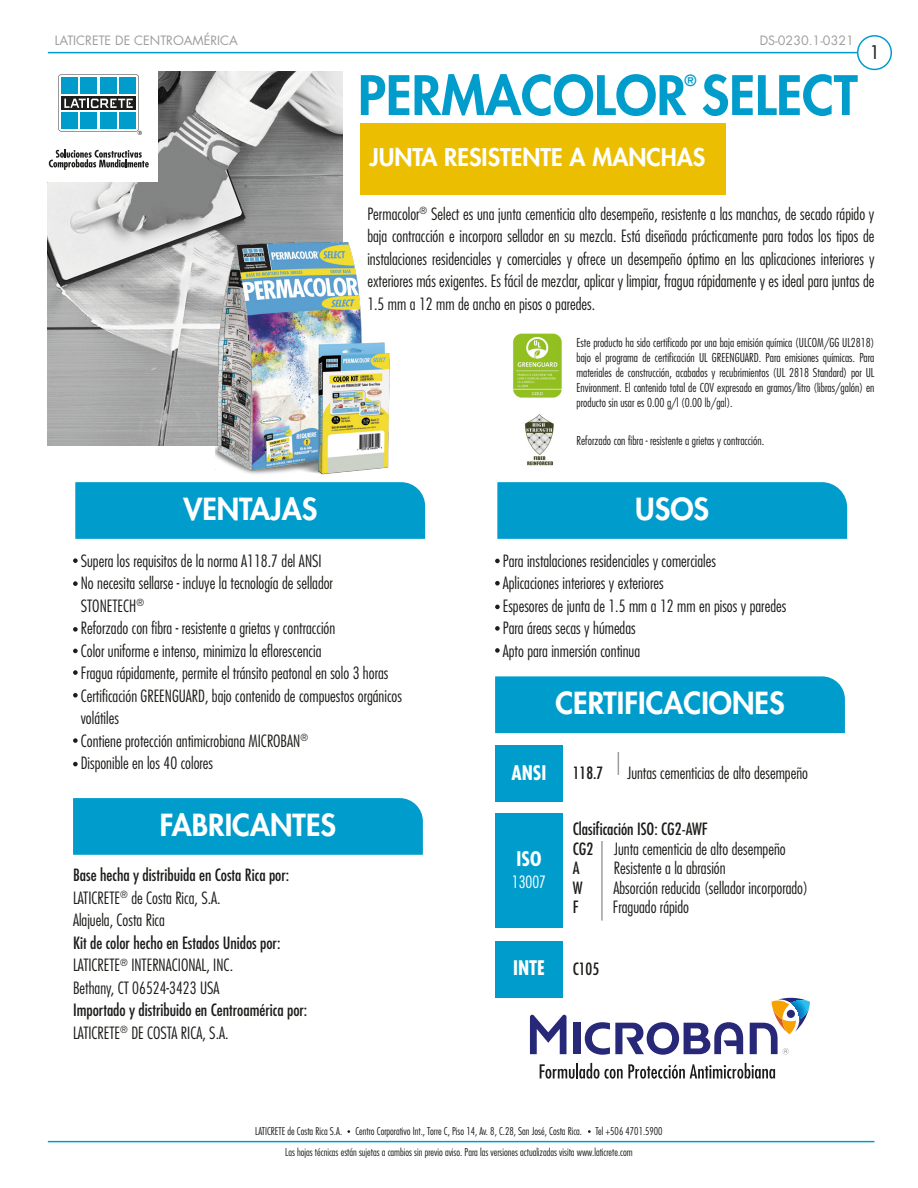
<style>
.page{position:relative;width:918px;height:1188px;background:#fff}
.page>*{position:absolute;margin:0;border:0;box-sizing:border-box;transform-origin:0 0}
.t1{font:800 52.8px "Futura";color:#009dcc}
.t2{font:800 29.7px "Futura";color:#fff}
.t3{font:800 23.7px "Futura";color:#fff}
.t4{font:700 condensed 19.5px "Futura";color:#fff}
.t5{font:18.15px "Futura";color:#1d1d1b}
.t6{font:300 condensed 16.5px/22.5px "Futura";color:#1d1d1b}
.t7{font:condensed 16.5px/22.5px "Futura";color:#1d1d1b}
.t8{font:300 condensed 16.5px "Futura";color:#fff}
.t9{font:800 15px "Futura";color:#009dcc}
.t10{font:12.6px "Futura";color:#9d9d9c}
.t11{font:300 condensed 12px/15px "Futura";color:#1d1d1b;text-align:justify}
.t12{font:300 condensed 10.5px "Futura";color:#1d1d1b}
.s1{font-weight:400}
.s2{font-weight:300}
</style>
<div class="page">
<hr style="left:48px;top:52px;width:810px;height:1px;background:#009dcc">
<hr style="left:48px;top:1141px;width:826px;height:1px;background:#009dcc">
<div style="left:857px;top:35px;width:35px;height:35px;border:2px solid #009dcc;border-radius:50%"></div>
<img style="left:48px;top:72px;width:294px;height:373px">
<div style="left:75px;top:482px;width:350px;height:57px;background:#009dcc"></div>
<div style="left:497px;top:482px;width:350px;height:57px;background:#009dcc"></div>
<div style="left:495px;top:746px;width:68px;height:56px;background:#009dcc"></div>
<div style="left:73px;top:798px;width:350px;height:57px;background:#009dcc"></div>
<div style="left:495px;top:676px;width:350px;height:57px;background:#009dcc"></div>
<svg style="left:73px;top:558px;width:5px;height:5px"></svg>
<svg style="left:73px;top:581px;width:5px;height:5px"></svg>
<svg style="left:73px;top:649px;width:5px;height:4px"></svg>
<svg style="left:73px;top:627px;width:5px;height:5px"></svg>
<svg style="left:73px;top:670px;width:5px;height:5px"></svg>
<svg style="left:73px;top:693px;width:5px;height:5px"></svg>
<svg style="left:73px;top:738px;width:5px;height:5px"></svg>
<svg style="left:73px;top:762px;width:5px;height:4px"></svg>
<svg style="left:495px;top:559px;width:5px;height:4px"></svg>
<svg style="left:495px;top:605px;width:5px;height:4px"></svg>
<svg style="left:495px;top:626px;width:5px;height:5px"></svg>
<svg style="left:495px;top:648px;width:5px;height:5px"></svg>
<svg style="left:495px;top:581px;width:5px;height:5px"></svg>
<img style="left:513px;top:333px;width:49px;height:65px">
<div style="left:495px;top:813px;width:68px;height:115px;background:#009dcc"></div>
<hr style="left:601px;top:841px;width:2px;height:80px;background:#9d9d9c">
<svg style="left:618px;top:752px;width:1px;height:23px"></svg>
<div style="left:495px;top:941px;width:68px;height:56px;background:#009dcc"></div>
<div style="left:48px;top:72px;width:110px;height:110px;background:#fff"></div>
<svg style="left:58px;top:74px;width:84px;height:61px"></svg>
<svg style="left:49px;top:149px;width:100px;height:21px"></svg>
<div style="left:360px;top:123px;width:366px;height:72px;background:#ebbe02"></div>
<div style="left:573px;top:1023px;width:7px;height:31px;background:#282878"></div>
<svg style="left:530px;top:1015px;width:37px;height:39px"></svg>
<svg style="left:585px;top:1022px;width:158px;height:33px"></svg>
<svg style="left:750px;top:998px;width:60px;height:56px"></svg>
<svg style="left:540px;top:1063px;width:235px;height:16px"></svg>
<img style="left:214px;top:237px;width:176px;height:238px">
<img style="left:524px;top:414px;width:30px;height:52px">
<p class="t10" style="left:55px;top:33px;width:185px">LATICRETE DE CENTROAMÉRICA</p>
<p class="t10" style="left:760px;top:33px;width:96px">DS-0230.1-0321</p>
<h1 class="t1" style="left:358px;top:62px;width:501px">PERMACOLOR SELECT</h1>
<p class="t9" style="left:684px;top:71px;width:14px">®</p>
<h3 class="t3" style="left:370px;top:142px;width:337px">JUNTA RESISTENTE A MANCHAS</h3>
<p class="t5" style="left:869px;top:41px;width:13px">1</p>
<p class="t6" style="left:367px;top:203px;width:509px;text-align:justify">Permacolor<sup>®</sup> Select es una junta cementicia alto desempeño, resistente a las manchas, de secado rápido y baja contracción e incorpora sellador en su mezcla. Está diseñada prácticamente para todos los tipos de instalaciones residenciales y comerciales y ofrece un desempeño óptimo en las aplicaciones interiores y exteriores más exigentes. Es fácil de mezclar, aplicar y limpiar, fragua rápidamente y es ideal para juntas de 1.5 mm a 12 mm de ancho en pisos o paredes.</p>
<p class="t11" style="left:577px;top:335px;width:299px">Este producto ha sido certificado por una baja emisión química (ULCOM/GG UL2818) bajo el programa de certificación UL GREENGUARD. Para emisiones químicas. Para materiales de construcción, acabados y recubrimientos (UL 2818 Standard) por UL Environment. El contenido total de COV expresado en gramos/litro (libras/galón) en producto sin usar es 0.00 g/l (0.00 lb/gal).</p>
<p class="t11" style="left:577px;top:433px;width:189px">Reforzado con fibra - resistente a grietas y contracción.</p>
<h2 class="t2" style="left:183px;top:490px;width:136px">VENTAJAS</h2>
<h2 class="t2" style="left:635px;top:490px;width:75px">USOS</h2>
<p class="t6" style="left:81px;top:549px;width:323px">Supera los requisitos de la norma A118.7 del ANSI<br>No necesita sellarse - incluye la tecnología de sellador<br>STONETECH<sup>®<br></sup>Reforzado con fibra - resistente a grietas y contracción<br>Color uniforme e intenso, minimiza la eflorescencia<br>Fragua rápidamente, permite el tránsito peatonal en solo 3 horas Certificación GREENGUARD, bajo contenido de compuestos orgánicos volátiles<br>Contiene protección antimicrobiana MICROBAN<sup>®<br></sup>Disponible en los 40 colores</p>
<h2 class="t2" style="left:160px;top:806px;width:178px">FABRICANTES</h2>
<p class="t6" style="left:73px;top:864px;width:218px"><span class="s1">Base hecha y distribuida en Costa Rica por:<br></span>LATICRETE<sup>®</sup> de Costa Rica, S.A.<br>Alajuela, Costa Rica</p>
<p class="t6" style="left:73px;top:932px;width:209px"><span class="s1">Kit de color hecho en Estados Unidos por:<br></span>LATICRETE<sup>®</sup> INTERNACIONAL, INC.<br>Bethany, CT 06524-3423 USA</p>
<p class="t7" style="left:73px;top:999px;width:236px">Importado y distribuido en Centroamérica por:<br><span class="s2">LATICRETE</span><sup>®</sup> <span class="s2">DE COSTA RICA, S.A.</span></p>
<p class="t6" style="left:503px;top:549px;width:285px">Para instalaciones residenciales y comerciales<br>Aplicaciones interiores y exteriores<br>Espesores de junta de 1.5 mm a 12 mm en pisos y paredes Para áreas secas y húmedas<br>Apto para inmersión continua</p>
<h2 class="t2" style="left:555px;top:684px;width:231px">CERTIFICACIONES</h2>
<p class="t4" style="left:511px;top:761px;width:37px">ANSI</p>
<p class="t4" style="left:517px;top:847px;width:26px">ISO</p>
<p class="t8" style="left:512px;top:872px;width:36px">13007</p>
<p class="t7" style="left:573px;top:762px;width:32px">118.7</p>
<p class="t6" style="left:627px;top:762px;width:183px">Juntas cementicias de alto desempeño</p>
<p class="t6" style="left:573px;top:819px;width:214px;line-height:19.5px"><span class="s1">Clasificación ISO: CG2-AWF<br>CG2</span> Junta cementicia de alto desempeño<br><span class="s1">A</span></p>
<p class="t6" style="left:614px;top:857px;width:113px">Resistente a la abrasión</p>
<p class="t7" style="left:573px;top:876px;width:11px">W</p>
<p class="t6" style="left:613px;top:876px;width:196px">Absorción reducida (sellador incorporado)</p>
<p class="t7" style="left:573px;top:896px;width:7px">F</p>
<p class="t6" style="left:613px;top:896px;width:78px">Fraguado rápido</p>
<p class="t4" style="left:513px;top:956px;width:33px">INTE</p>
<p class="t7" style="left:573px;top:957px;width:28px">C105</p>
<p class="t12" style="left:255px;top:1125px;width:88px">LATICRETE de Costa Rica S.A.</p>
<p class="t12" style="left:355px;top:1125px;width:228px">Centro Corporativo Int., Torre C, Piso 14, Av. 8, C.28, San José, Costa Rica.</p>
<p class="t12" style="left:595px;top:1125px;width:69px">Tel +506 4701.5900</p>
<p class="t12" style="left:285px;top:1146px;width:349px">Las hojas técnicas están sujetas a cambios sin previo aviso. Para las versiones actualizadas visita www.laticrete.com</p>
</div>
